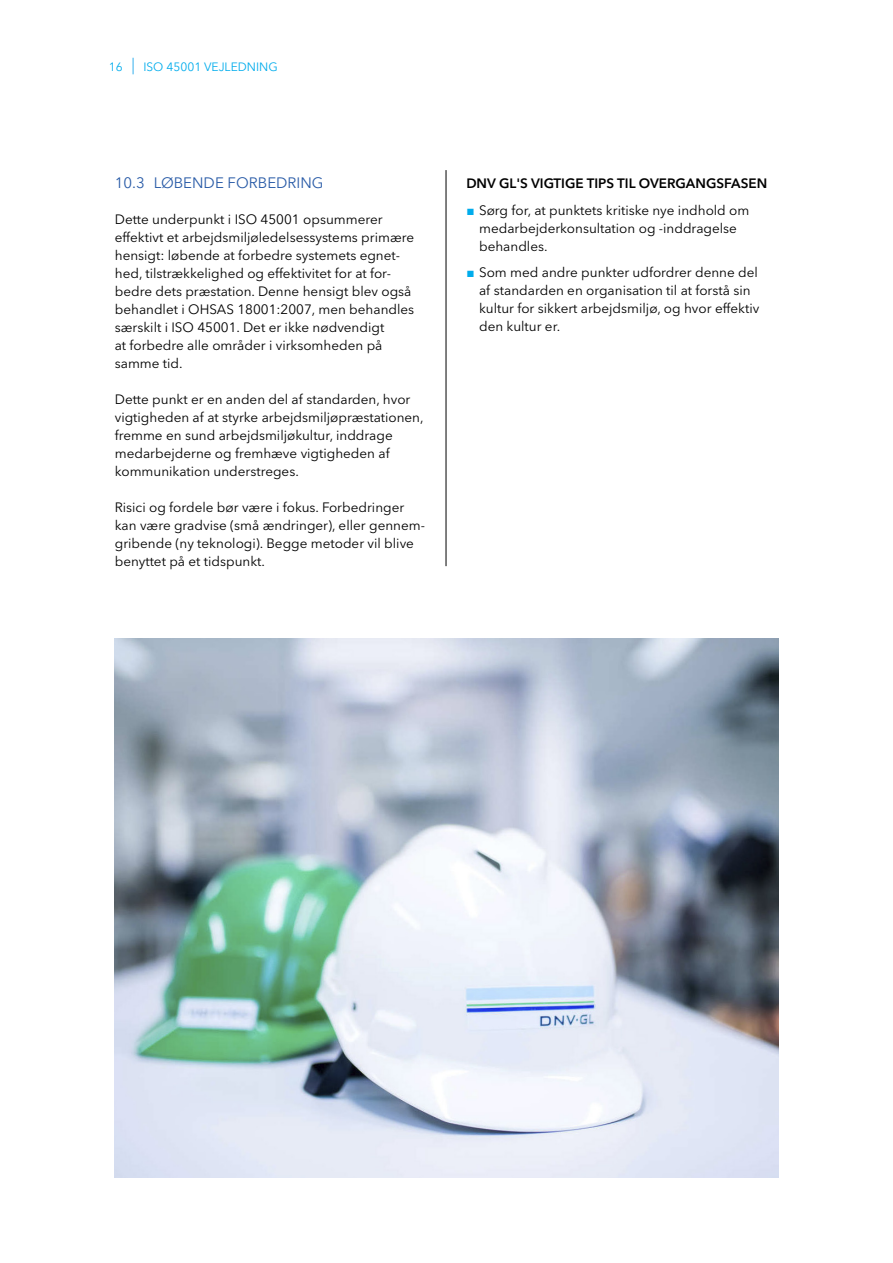
<style>
.page{position:relative;width:893px;height:1263px;background:#fff}
.page>*{position:absolute;margin:0;border:0;box-sizing:border-box;transform-origin:0 0}
.t1{font:15px "Avenir Next LT Pro";color:#295ba7}
.t2{font:13.5px/18px "Avenir Next LT Pro";color:#000}
.t3{font:600 13.5px "Avenir Next LT Pro";color:#000}
.t4{font:12px "Avenir Next LT Pro";color:#00acec}
.s1{font-family:"Arial";color:#00acec}
</style>
<div class="page">
<svg style="left:133px;top:58px;width:1px;height:16px"></svg>
<hr style="left:446px;top:170px;width:1px;height:396px;background:#000">
<img style="left:115px;top:638px;width:663px;height:540px">
<p class="t4" style="left:109px;top:59px;width:15px">16</p>
<p class="t4" style="left:143px;top:59px;width:136px">ISO 45001 VEJLEDNING</p>
<p class="t1" style="left:115px;top:174px;width:210px">10.3 LØBENDE FORBEDRING</p>
<p class="t2" style="left:115px;top:210px;width:301px">Dette underpunkt i ISO 45001 opsummerer effektivt et arbejdsmiljøledelsessystems primære hensigt: løbende at forbedre systemets egnet&shy;hed, tilstrækkelighed og effektivitet for at for&shy;bedre dets præstation. Denne hensigt blev også behandlet i OHSAS 18001:2007, men behandles særskilt i ISO 45001. Det er ikke nødvendigt<br>at forbedre alle områder i virksomheden på samme tid.</p>
<p class="t2" style="left:115px;top:390px;width:310px">Dette punkt er en anden del af standarden, hvor vigtigheden af at styrke arbejdsmiljøpræstationen, fremme en sund arbejdsmiljøkultur, inddrage medarbejderne og fremhæve vigtigheden af kommunikation understreges.</p>
<p class="t2" style="left:115px;top:498px;width:312px">Risici og fordele bør være i fokus. Forbedringer kan være gradvise (små ændringer), eller gennem&shy;gribende (ny teknologi). Begge metoder vil blive benyttet på et tidspunkt.</p>
<p class="t3" style="left:466px;top:175px;width:302px">DNV GL'S VIGTIGE TIPS TIL OVERGANGSFASEN</p>
<p class="t2" style="left:479px;top:201px;width:272px;text-indent:-13px"><span class="s1">■</span> Sørg for, at punktets kritiske nye indhold om medarbejderkonsultation og -inddragelse behandles.</p>
<p class="t2" style="left:479px;top:263px;width:282px;text-indent:-13px"><span class="s1">■</span> Som med andre punkter udfordrer denne del af standarden en organisation til at forstå sin kultur for sikkert arbejdsmiljø, og hvor effektiv den kultur er.</p>
</div>
